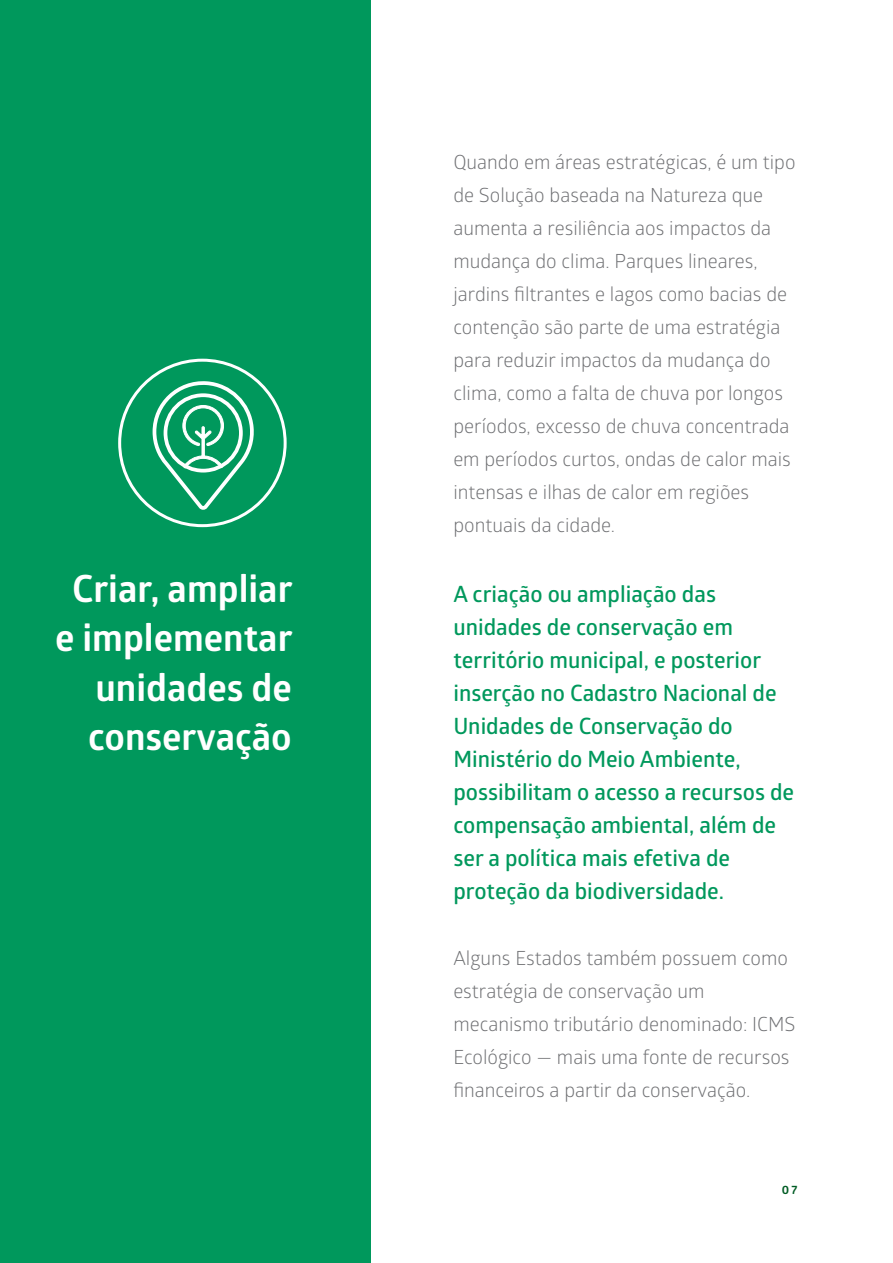
<style>
.page{position:relative;width:893px;height:1263px;background:#fff}
.page>*{position:absolute;margin:0;border:0;box-sizing:border-box;transform-origin:0 0}
.t1{font:700 37.5px/49.5px "Glober";color:#fff;text-align:right}
.t2{font:600 22.5px/33px "Glober";color:#00985c}
.t3{font:19.5px/33px "Glober";color:#6f7073}
.t4{font:700 12px "Glober";color:#005c24}
</style>
<div class="page">
<div style="left:0;top:0;width:370px;height:1263px;background:#00985c"></div>
<svg style="left:151px;top:377px;width:102px;height:137px"></svg>
<h1 class="t1" style="left:55px;top:563px;width:239px">Criar, ampliar e implementar unidades de conservação</h1>
<p class="t3" style="left:453px;top:144px;width:344px">Quando em áreas estratégicas, é um tipo de Solução baseada na Natureza que aumenta a resiliência aos impactos da mudança do clima. Parques lineares, jardins filtrantes e lagos como bacias de contenção são parte de uma estratégia para reduzir impactos da mudança do clima, como a falta de chuva por longos períodos, excesso de chuva concentrada em períodos curtos, ondas de calor mais intensas e ilhas de calor em regiões pontuais da cidade.</p>
<p class="t2" style="left:453px;top:577px;width:342px">A criação ou ampliação das unidades de conservação em território municipal, e posterior inserção no Cadastro Nacional de<br>Unidades de Conservação do<br>Ministério do Meio Ambiente, possibilitam o acesso a recursos de compensação ambiental, além de ser a política mais efetiva de proteção da biodiversidade.</p>
<p class="t3" style="left:453px;top:941px;width:344px">Alguns Estados também possuem como estratégia de conservação um mecanismo tributário denominado: ICMS Ecológico — mais uma fonte de recursos financeiros a partir da conservação.</p>
<p class="t4" style="left:782px;top:1181px;width:17px">07</p>
</div>
